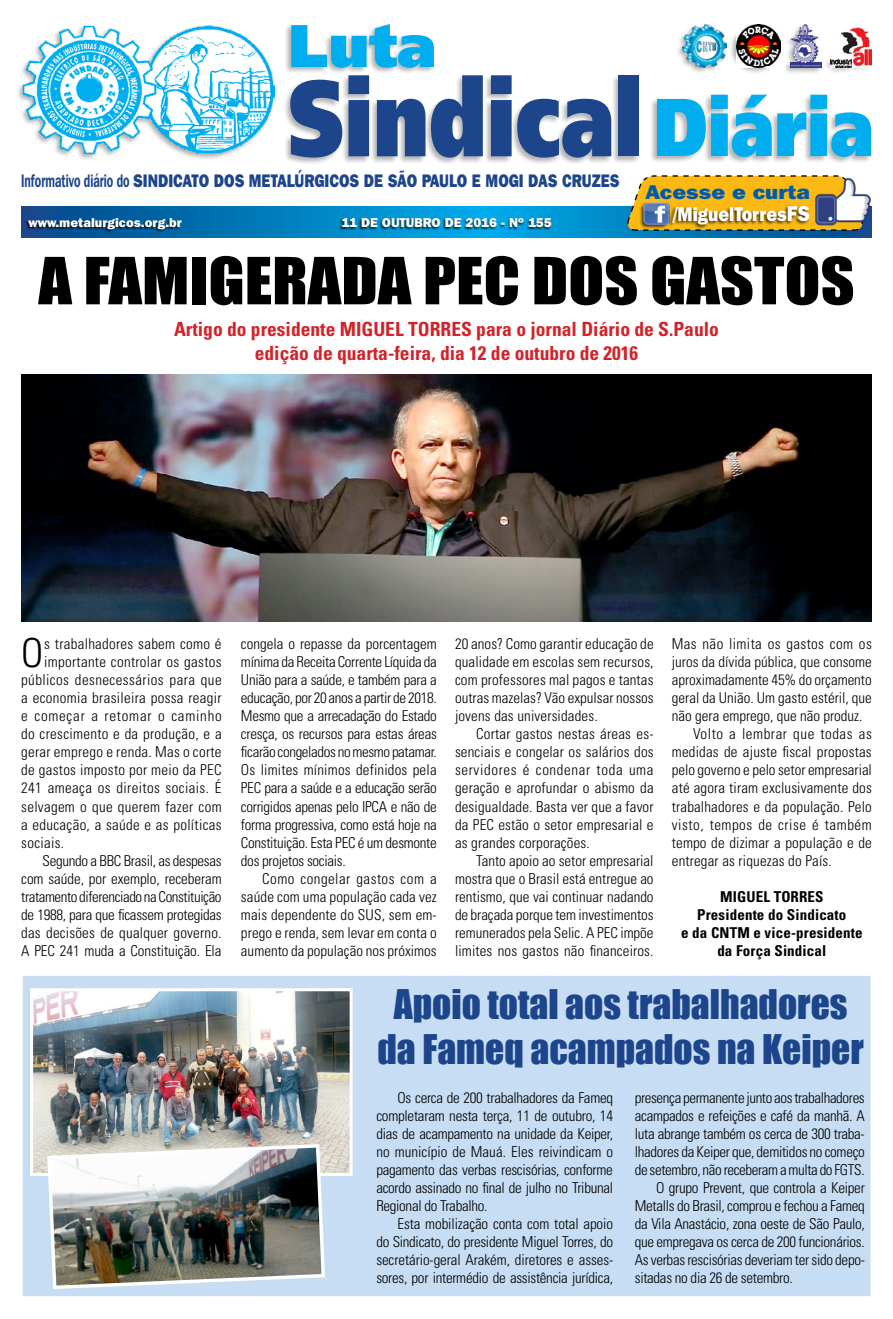
<style>
.page{position:relative;width:893px;height:1319px;background:#fff}
.page>*{position:absolute;margin:0;border:0;box-sizing:border-box;transform-origin:0 0}
.t1{font:900 107.85px "Frutiger";color:#1d458c;scale:.76 1}
.t2{font:60px "Impact";color:#000;scale:1.1 1}
.t3{font:900 60px "Frutiger";color:#00aeef}
.t4{font:300 condensed 39.9px "Univers";color:#000}
.t5{font:37.5px/45px "Impact";color:#1d458c;text-align:center}
.t6{font:800 19.8px/22px "Franklin Gothic IT Cby BT";color:#fff;text-align:right;scale:.88 1}
.t7{font:700 condensed 19.5px/23.4px "Univers";color:#d2232a;text-align:center}
.t8{font:800 18px "Franklin Gothic IT Cby BT";color:#1d458c;scale:.81 1}
.t9{font:300 condensed 15px/18px "Univers";color:#000;text-align:justify}
.t10{font:300 condensed 15px "Univers";letter-spacing:-.02em;color:#000}
.t11{font:300 condensed 15px "Univers";letter-spacing:.02em;color:#000}
.t12{font:300 condensed 15px "Univers";letter-spacing:-.025em;color:#000}
.t13{font:700 condensed 15px/18px "Univers";letter-spacing:.01em;color:#000;text-align:center}
.t14{font:300 condensed 15px "Univers";letter-spacing:.025em;color:#000}
.t15{font:300 condensed 15px "Univers";letter-spacing:.03em;color:#000}
.t16{font:300 condensed 15px "Univers";letter-spacing:.035em;color:#000}
.t17{font:300 condensed 15px "Univers";letter-spacing:.05em;color:#000}
.t18{font:300 condensed 15px "Univers";letter-spacing:.04em;color:#000}
.t19{font:800 12.75px "Franklin Gothic IT Cby BT";color:#fff}
.s1{font-size:81.75px;color:#00aeef}
.s2{font-weight:600}
.s3{color:#005baa}
.s4{font-size:21.3px}
</style>
<div class="page">
<svg style="left:21px;top:206px;width:851px;height:32px;background:#017dbd"></svg>
<div style="left:284px;top:22px;width:151px;height:53px;background:#000;opacity:.3"></div>
<div style="left:283px;top:74px;width:357px;height:91px;background:#000;opacity:.3"></div>
<div style="left:650px;top:94px;width:223px;height:70px;background:#000;opacity:.3"></div>
<div style="left:729px;top:23px;width:53px;height:52px;background:#000;opacity:.3"></div>
<img style="left:736px;top:24px;width:44px;height:43px">
<div style="left:675px;top:23px;width:53px;height:52px;background:#000;opacity:.3"></div>
<img style="left:683px;top:24px;width:44px;height:43px">
<div style="left:823px;top:26px;width:50px;height:49px;background:#000;opacity:.3"></div>
<img style="left:831px;top:26px;width:41px;height:41px">
<div style="left:783px;top:23px;width:40px;height:52px;background:#000;opacity:.3"></div>
<img style="left:790px;top:24px;width:31px;height:43px">
<div style="left:16px;top:24px;width:260px;height:137px;background:#000;opacity:.3"></div>
<img style="left:22px;top:24px;width:253px;height:133px">
<div style="left:26px;top:218px;width:156px;height:14px;background:#000;opacity:.75"></div>
<div style="left:339px;top:217px;width:212px;height:14px;background:#000;opacity:.75"></div>
<img style="left:22px;top:374px;width:850px;height:247px">
<div style="left:21px;top:974px;width:851px;height:323px;background:#c7ddf3;border:2px solid #fff"></div>
<img style="left:34px;top:992px;width:315px;height:179px">
<div style="left:30px;top:988px;width:323px;height:187px;border:3px solid #fff"></div>
<img style="left:46px;top:1142px;width:281px;height:147px">
<svg style="left:625px;top:175px;width:240px;height:56px;background:#e6b32e"></svg>
<div style="left:667px;top:204px;width:143px;height:25px;background:#000;opacity:.75"></div>
<div style="left:639px;top:202px;width:31px;height:27px;background:#000;opacity:.75"></div>
<img style="left:644px;top:203px;width:25px;height:21px">
<img style="left:815px;top:177px;width:57px;height:48px">
<h2 class="t3" style="left:288px;top:9px;width:149px">Luta</h2>
<h1 class="t1" style="left:288px;top:53px;width:771px">Sindical <span class="s1">Diária</span></h1>
<p class="t8" style="left:21px;top:169px;width:740px"><span class="s2">Informativo diário do</span> SINDICATO DOS METALÚRGICOS DE SÃO PAULO E MOGI DAS CRUZES</p>
<p class="t19" style="left:29px;top:214px;width:155px">www.metalurgicos.org.br</p>
<p class="t19" style="left:341px;top:214px;width:212px">11 DE OUTUBRO DE 2016 - Nº 155</p>
<h3 class="t6" style="left:646px;top:180px;width:188px"><span class="s3">Acesse e curta </span>/MiguelTorres<span class="s4">FS</span></h3>
<h2 class="t2" style="left:38px;top:234px;width:743px">A FAMIGERADA PEC DOS GASTOS</h2>
<h3 class="t7" style="left:174px;top:317px;width:546px">Artigo do presidente MIGUEL TORRES para o jornal Diário de S.Paulo edição de quarta-feira, dia 12 de outubro de 2016</h3>
<h3 class="t4" style="left:21px;top:629px;width:24px">O</h3>
<p class="t11" style="left:44px;top:635px;width:179px">s trabalhadores sabem como é</p>
<p class="t11" style="left:44px;top:653px;width:179px">importante controlar os gastos</p>
<p class="t15" style="left:21px;top:671px;width:202px">públicos desnecessários para que</p>
<p class="t11" style="left:21px;top:689px;width:202px">a economia brasileira possa reagir</p>
<p class="t17" style="left:21px;top:707px;width:202px">e começar a retomar o caminho</p>
<p class="t11" style="left:21px;top:725px;width:202px">do crescimento e da produção, e a</p>
<p class="t11" style="left:21px;top:743px;width:202px">gerar emprego e renda. Mas o corte</p>
<p class="t11" style="left:21px;top:761px;width:202px">de gastos imposto por meio da PEC</p>
<p class="t14" style="left:21px;top:779px;width:202px">241 ameaça os direitos sociais. É</p>
<p class="t11" style="left:21px;top:797px;width:202px">selvagem o que querem fazer com</p>
<p class="t11" style="left:21px;top:815px;width:202px">a educação, a saúde e as políticas</p>
<p class="t11" style="left:21px;top:833px;width:44px">sociais.</p>
<p class="t10" style="left:42px;top:851px;width:181px">Segundo a BBC Brasil, as despesas</p>
<p class="t9" style="left:21px;top:868px;width:202px">com saúde, por exemplo, receberam</p>
<p class="t12" style="left:21px;top:887px;width:202px">tratamento diferenciado na Constituição</p>
<p class="t10" style="left:21px;top:905px;width:202px">de 1988, para que ficassem protegidas</p>
<p class="t9" style="left:21px;top:922px;width:202px">das decisões de qualquer governo.</p>
<p class="t9" style="left:21px;top:940px;width:202px">A PEC 241 muda a Constituição. Ela</p>
<p class="t9" style="left:455px;top:634px;width:200px">20 anos? Como garantir educação de qualidade em escolas sem recursos, com professores mal pagos e tantas outras mazelas? Vão expulsar nossos jovens das universidades.</p>
<p class="t9" style="left:455px;top:724px;width:200px;text-indent:21px">Cortar gastos nestas áreas es&shy;senciais e congelar os salários dos servidores é condenar toda uma geração e aprofundar o abismo da desigualdade. Basta ver que a favor da PEC estão o setor empresarial e as grandes corporações.</p>
<p class="t9" style="left:455px;top:850px;width:200px;text-indent:21px">Tanto apoio ao setor empresarial mostra que o Brasil está entregue ao rentismo, que vai continuar nadando de braçada porque tem investimentos remunerados pela Selic. A PEC impõe limites nos gastos não financeiros.</p>
<p class="t9" style="left:241px;top:634px;width:197px">congela o repasse da porcentagem mínima da Receita Corrente Líquida da União para a saúde, e também para a educação, por 20 anos a partir de 2018.<br>Mesmo que a arrecadação do Estado cresça, os recursos para estas áreas ficarão congelados no mesmo patamar.<br>Os limites mínimos definidos pela PEC para a saúde e a educação serão corrigidos apenas pelo IPCA e não de forma progressiva, como está hoje na Constituição. Esta PEC é um desmonte dos projetos sociais.</p>
<p class="t9" style="left:241px;top:868px;width:197px;text-indent:21px">Como congelar gastos com a saúde com uma população cada vez mais dependente do SUS, sem em&shy;prego e renda, sem levar em conta o aumento da população nos próximos</p>
<p class="t14" style="left:672px;top:635px;width:201px">Mas não limita os gastos com os</p>
<p class="t9" style="left:672px;top:652px;width:201px">juros da dívida pública, que consome</p>
<p class="t9" style="left:672px;top:670px;width:201px">aproximadamente 45% do orçamento</p>
<p class="t9" style="left:672px;top:688px;width:201px">geral da União. Um gasto estéril, que</p>
<p class="t9" style="left:672px;top:706px;width:192px">não gera emprego, que não produz.</p>
<p class="t18" style="left:693px;top:725px;width:180px">Volto a lembrar que todas as</p>
<p class="t9" style="left:672px;top:742px;width:201px">medidas de ajuste fiscal propostas</p>
<p class="t9" style="left:672px;top:760px;width:202px">pelo governo e pelo setor empresarial</p>
<p class="t9" style="left:672px;top:778px;width:201px">até agora tiram exclusivamente dos</p>
<p class="t9" style="left:672px;top:796px;width:201px">trabalhadores e da população. Pelo</p>
<p class="t16" style="left:672px;top:815px;width:201px">visto, tempos de crise é também</p>
<p class="t9" style="left:672px;top:832px;width:201px">tempo de dizimar a população e de</p>
<p class="t9" style="left:672px;top:850px;width:161px">entregar as riquezas do País.</p>
<p class="t13" style="left:681px;top:886px;width:183px">MIGUEL TORRES<br>Presidente do Sindicato<br>e da CNTM e vice-presidente da Força Sindical</p>
<h3 class="t5" style="left:377px;top:980px;width:488px">Apoio total aos trabalhadores da Fameq acampados na Keiper</h3>
<p class="t9" style="left:376px;top:1088px;width:238px;text-indent:21px">Os cerca de 200 trabalhadores da Fameq completaram nesta terça, 11 de outubro, 14 dias de acampamento na unidade da Keiper, no município de Mauá. Eles reivindicam o pagamento das verbas rescisórias, conforme acordo assinado no final de julho no Tribunal Regional do Trabalho.</p>
<p class="t9" style="left:376px;top:1214px;width:238px;text-indent:21px">Esta mobilização conta com total apoio do Sindicato, do presidente Miguel Torres, do secretário-geral Arakém, diretores e asses&shy;sores, por intermédio de assistência jurídica,</p>
<p class="t12" style="left:635px;top:1088px;width:231px">presença permanente junto aos trabalhadores</p>
<p class="t10" style="left:635px;top:1106px;width:232px">acampados e refeições e café da manhã. A</p>
<p class="t10" style="left:635px;top:1124px;width:231px">luta abrange também os cerca de 300 traba-</p>
<p class="t10" style="left:635px;top:1142px;width:232px">lhadores da Keiper que, demitidos no começo</p>
<p class="t12" style="left:635px;top:1160px;width:231px">de setembro, não receberam a multa do FGTS.</p>
<p class="t10" style="left:656px;top:1178px;width:210px">O grupo Prevent, que controla a Keiper</p>
<p class="t10" style="left:635px;top:1196px;width:232px">Metalls do Brasil, comprou e fechou a Fameq</p>
<p class="t10" style="left:635px;top:1214px;width:232px">da Vila Anastácio, zona oeste de São Paulo,</p>
<p class="t10" style="left:635px;top:1232px;width:231px">que empregava os cerca de 200 funcionários.</p>
<p class="t10" style="left:635px;top:1250px;width:232px">As verbas rescisórias deveriam ter sido depo-</p>
<p class="t10" style="left:635px;top:1268px;width:159px">sitadas no dia 26 de setembro.</p>
</div>
